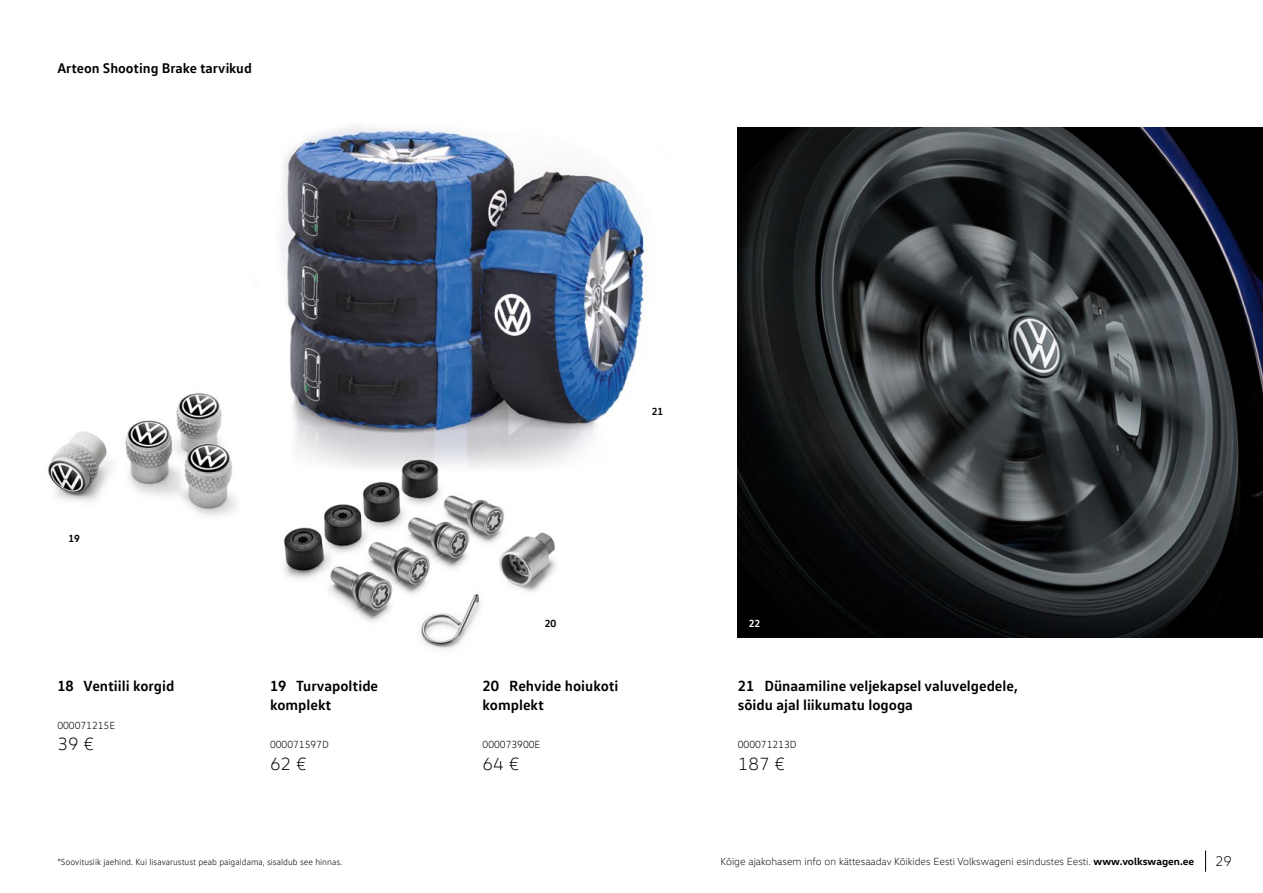
<style>
.page{position:relative;width:1263px;height:893px;background:#fff}
.page>*{position:absolute;margin:0;border:0;box-sizing:border-box;transform-origin:0 0}
.AKSE_cena{font:300 18px "VW Head";color:#000}
.jauns_10_13{font:700 15px/19.5px "VW Text";color:#000}
.Virsraksts_M{font:700 14.25px "VW Text";color:#000}
.t1{font:300 14.25px "VW Head";color:#000}
.t2{font:300 10.5px "VW Head";color:#000}
.AKSE_kods{font:300 10.5px "VW Text";color:#000}
.cena_M{font:700 10.5px "VW Text";color:#000}
.cena_M-2{font:700 10.5px "VW Text";color:#fff}
.AKSE_kods-2{font:300 9px "VW Text";color:#000}
.s1{font-weight:700}
</style>
<div class="page">
<img style="left:48px;top:393px;width:177px;height:123px">
<img style="left:225px;top:449px;width:331px;height:200px">
<img style="left:226px;top:126px;width:540px;height:351px">
<img style="left:738px;top:128px;width:525px;height:510px">
<svg style="left:1205px;top:850px;width:1px;height:22px"></svg>
<p class="Virsraksts_M" style="left:57px;top:59px;width:196px">Arteon Shooting Brake tarvikud</p>
<p class="cena_M" style="left:68px;top:532px;width:13px">19</p>
<p class="jauns_10_13" style="left:57px;top:675px;width:119px">18 Ventiili korgid</p>
<p class="AKSE_kods" style="left:57px;top:719px;width:59px">000071215E</p>
<p class="AKSE_cena" style="left:57px;top:733px;width:38px">39 €</p>
<p class="jauns_10_13" style="left:270px;top:675px;width:110px">19 Turvapoltide komplekt</p>
<p class="AKSE_kods" style="left:270px;top:738px;width:60px">000071597D</p>
<p class="AKSE_cena" style="left:270px;top:753px;width:38px">62 €</p>
<p class="cena_M" style="left:652px;top:404px;width:13px">21</p>
<p class="cena_M" style="left:545px;top:617px;width:13px">20</p>
<p class="jauns_10_13" style="left:483px;top:675px;width:137px">20 Rehvide hoiukoti komplekt</p>
<p class="AKSE_kods" style="left:483px;top:738px;width:59px">000073900E</p>
<p class="AKSE_cena" style="left:483px;top:753px;width:38px">64 €</p>
<p class="cena_M-2" style="left:749px;top:617px;width:13px">22</p>
<p class="jauns_10_13" style="left:738px;top:675px;width:282px">21 Dünaamiline veljekapsel valuvelgedele, sõidu ajal liikumatu logoga</p>
<p class="AKSE_kods" style="left:738px;top:738px;width:60px">000071213D</p>
<p class="AKSE_cena" style="left:738px;top:753px;width:49px">187 €</p>
<p class="AKSE_kods-2" style="left:57px;top:856px;width:286px">*Soovituslik jaehind. Kui lisavarustust peab paigaldama, sisaldub see hinnas.</p>
<p class="t2" style="left:721px;top:855px;width:475px">Kõige ajakohasem info on kättesaadav Kõikides Eesti Volkswageni esindustes Eesti. <span class="s1">www.volkswagen.ee</span></p>
<p class="t1" style="left:1215px;top:853px;width:18px">29</p>
</div>
